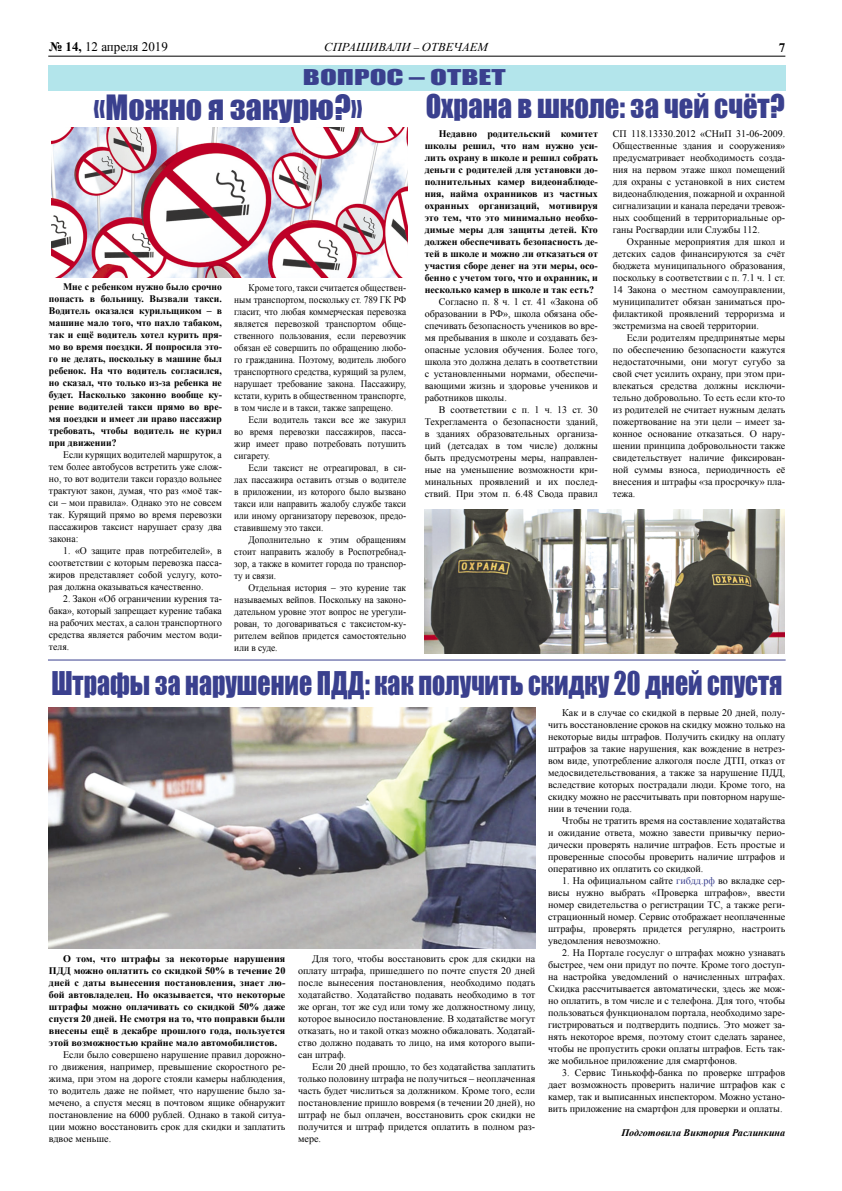
<style>
.page{position:relative;width:842px;height:1191px;background:#fff}
.page>*{position:absolute;margin:0;border:0;box-sizing:border-box;transform-origin:0 0}
.t1{font:32px "Impact";color:#3a408e}
.t2{font:30px "Impact";color:#3a408e;scale:.86 1}
.t3{font:30px "Impact";color:#3a408e;scale:.95 1}
.t4{font:20px "Impact";color:#3a408e;scale:1.55 1}
.t5{font:13px "Times New Roman";color:#000}
.t6{font:700 13px "Times New Roman";color:#000}
.t7{font:italic 12px "Times New Roman";color:#000;scale:1.05 1}
.t8{font:10px/12px "Times New Roman";color:#000;text-align:justify}
.t9{font:700 10px/12px "Times New Roman";color:#000;text-align:justify}
.t10{font:10px/12px "Times New Roman";color:#000;text-align:justify;scale:.93 1}
.t11{font:10px/12px "Times New Roman";color:#000;text-align:justify;scale:.94 1}
.t12{font:italic 700 10px "Times New Roman";color:#000}
.s1{font-weight:700}
.s2{font-style:normal;font-size:11px}
.s3{color:#3a408e}
</style>
<div class="page">
<hr style="left:48px;top:56px;width:737px;height:1px;background:#000">
<div style="left:49px;top:65px;width:737px;height:26px;background:#b3e5eb"></div>
<hr style="left:48px;top:659px;width:738px;height:1px;background:#3a408e">
<img style="left:425px;top:510px;width:360px;height:144px">
<img style="left:52px;top:127px;width:355px;height:151px">
<img style="left:49px;top:708px;width:486px;height:240px">
<h3 class="t5" style="left:49px;top:38px;width:120px"><span class="s1">№ 14,</span> 12 апреля 2019</h3>
<p class="t7" style="left:324px;top:38px;width:157px">СПРАШИВАЛИ <span class="s2">–</span> ОТВЕЧАЕМ</p>
<h3 class="t6" style="left:779px;top:38px;width:8px">7</h3>
<h3 class="t4" style="left:303px;top:62px;width:132px">ВОПРОС – ОТВЕТ</h3>
<h1 class="t1" style="left:94px;top:82px;width:271px">«Можно я закурю?»</h1>
<p class="t9" style="left:49px;top:281px;width:174px;text-indent:14px">Мне с ребенком нужно было срочно попасть в больницу. Вызвали такси.<br>Водитель оказался курильщиком – в машине мало того, что пахло табаком, так и ещё водитель хотел курить пря&shy;мо во время поездки. Я попросила это&shy;го не делать, поскольку в машине был ребенок. На что водитель согласился, но сказал, что только из-за ребенка не будет. Насколько законно вообще ку&shy;рение водителей такси прямо во вре&shy;мя поездки и имеет ли право пассажир требовать, чтобы водитель не курил при движении?</p>
<p class="t8" style="left:49px;top:449px;width:174px;text-indent:14px">Если курящих водителей маршруток, а тем более автобусов встретить уже слож&shy;но, то вот водители такси гораздо вольнее трактуют закон, думая, что раз «моё так&shy;си – мои правила». Однако это не совсем так. Курящий прямо во время перевозки пассажиров таксист нарушает сразу два закона:</p>
<p class="t8" style="left:49px;top:545px;width:174px;text-indent:14px">1. «О защите прав потребителей», в соответствии с которым перевозка пасса&shy;жиров представляет собой услугу, кото&shy;рая должна оказываться качественно.</p>
<p class="t8" style="left:49px;top:593px;width:174px;text-indent:14px">2. Закон «Об ограничении курения та&shy;бака», который запрещает курение табака на рабочих местах, а салон транспортного средства является рабочим местом води&shy;теля.</p>
<p class="t10" style="left:234px;top:281px;width:186px;text-indent:14px">Кроме того, такси считается обществен&shy;ным транспортом, поскольку ст. 789 ГК РФ гласит, что любая коммерческая перевозка является перевозкой транспортом обще&shy;ственного пользования, если перевозчик обязан её совершить по обращению любо&shy;го гражданина. Поэтому, водитель любого транспортного средства, курящий за рулем, нарушает требование закона. Пассажиру, кстати, курить в общественном транспорте, в том числе и в такси, также запрещено.</p>
<p class="t10" style="left:234px;top:413px;width:186px;text-indent:14px">Если водитель такси все же закурил во время перевозки пассажиров, пасса&shy;жир имеет право потребовать потушить сигарету.</p>
<p class="t10" style="left:234px;top:461px;width:186px;text-indent:14px">Если таксист не отреагировал, в си&shy;лах пассажира оставить отзыв о водителе в приложении, из которого было вызвано такси или направить жалобу службе такси или иному организатору перевозок, предо&shy;ставившему это такси.</p>
<p class="t10" style="left:234px;top:533px;width:186px;text-indent:14px">Дополнительно к этим обращениям стоит направить жалобу в Роспотребнад&shy;зор, а также в комитет города по транспор&shy;ту и связи.</p>
<p class="t11" style="left:234px;top:581px;width:184px;text-indent:14px">Отдельная история – это курение так называемых вейпов. Поскольку на законо&shy;дательном уровне этот вопрос не урегули&shy;рован, то договариваться с таксистом-ку&shy;рителем вейпов придется самостоятельно или в суде.</p>
<h2 class="t3" style="left:426px;top:83px;width:380px">Охрана в школе: за чей счёт?</h2>
<p class="t9" style="left:425px;top:127px;width:175px;text-indent:14px">Недавно родительский комитет школы решил, что нам нужно уси&shy;лить охрану в школе и решил собрать деньги с родителей для установки до&shy;полнительных камер видеонаблюде&shy;ния, найма охранников из частных охранных организаций, мотивируя это тем, что это минимально необхо&shy;димые меры для защиты детей. Кто должен обеспечивать безопасность де&shy;тей в школе и можно ли отказаться от участия сборе денег на эти меры, осо&shy;бенно с учетом того, что и охранник, и несколько камер в школе и так есть?</p>
<p class="t8" style="left:425px;top:295px;width:175px;text-indent:14px">Согласно п. 8 ч. 1 ст. 41 «Закона об образовании в РФ», школа обязана обе&shy;спечивать безопасность учеников во вре&shy;мя пребывания в школе и создавать без&shy;опасные условия обучения. Более того, школа это должна делать в соответствии с установленными нормами, обеспечи&shy;вающими жизнь и здоровье учеников и работников школы.</p>
<p class="t8" style="left:425px;top:403px;width:175px;text-indent:14px">В соответствии с п. 1 ч. 13 ст. 30<br>Техрегламента о безопасности зданий, в зданиях образовательных организа&shy;ций (детсадах в том числе) должны быть предусмотрены меры, направлен&shy;ные на уменьшение возможности кри&shy;минальных проявлений и их послед&shy;ствий. При этом п. 6.48 Свода правил</p>
<p class="t8" style="left:613px;top:127px;width:174px">СП 118.13330.2012 «СНиП 31-06-2009.<br>Общественные здания и сооружения» предусматривает необходимость созда&shy;ния на первом этаже школ помещений для охраны с установкой в них систем видеонаблюдения, пожарной и охранной сигнализации и канала передачи тревож&shy;ных сообщений в территориальные ор&shy;ганы Росгвардии или Службы 112.</p>
<p class="t8" style="left:613px;top:235px;width:174px;text-indent:14px">Охранные мероприятия для школ и детских садов финансируются за счёт бюджета муниципального образования, поскольку в соответствии с п. 7.1 ч. 1 ст.<br>14 Закона о местном самоуправлении, муниципалитет обязан заниматься про&shy;филактикой проявлений терроризма и экстремизма на своей территории.</p>
<p class="t8" style="left:613px;top:331px;width:174px;text-indent:14px">Если родителям предпринятые меры по обеспечению безопасности кажутся недостаточными, они могут сугубо за свой счет усилить охрану, при этом при&shy;влекаться средства должны исключи&shy;тельно добровольно. То есть если кто-то из родителей не считает нужным делать пожертвование на эти цели – имеет за&shy;конное основание отказаться. О нару&shy;шении принципа добровольности также свидетельствует наличие фиксирован&shy;ной суммы взноса, периодичность её внесения и штрафы «за просрочку» пла&shy;тежа.</p>
<h2 class="t2" style="left:51px;top:659px;width:851px">Штрафы за нарушение ПДД: как получить скидку 20 дней спустя</h2>
<p class="t9" style="left:49px;top:952px;width:238px;text-indent:14px">О том, что штрафы за некоторые нарушения ПДД можно оплатить со скидкой 50% в течение 20 дней с даты вынесения постановления, знает лю&shy;бой автовладелец. Но оказывается, что некоторые штрафы можно оплачивать со скидкой 50% даже спустя 20 дней. Не смотря на то, что поправки были внесены ещё в декабре прошлого года, пользуется этой возможностью крайне мало автомобилистов.</p>
<p class="t8" style="left:49px;top:1048px;width:238px;text-indent:14px">Если было совершено нарушение правил дорожно&shy;го движения, например, превышение скоростного ре&shy;жима, при этом на дороге стояли камеры наблюдения, то водитель даже не поймет, что нарушение было за&shy;мечено, а спустя месяц в почтовом ящике обнаружит постановление на 6000 рублей. Однако в такой ситуа&shy;ции можно восстановить срок для скидки и заплатить вдвое меньше.</p>
<p class="t8" style="left:298px;top:952px;width:239px;text-indent:14px">Для того, чтобы восстановить срок для скидки на оплату штрафа, пришедшего по почте спустя 20 дней после вынесения постановления, необходимо подать ходатайство. Ходатайство подавать необходимо в тот же орган, тот же суд или тому же должностному лицу, которое выносило постановление. В ходатайстве могут отказать, но и такой отказ можно обжаловать. Ходатай&shy;ство должно подавать то лицо, на имя которого выпи&shy;сан штраф.</p>
<p class="t8" style="left:298px;top:1060px;width:239px;text-indent:14px">Если 20 дней прошло, то без ходатайства заплатить только половину штрафа не получиться – неоплаченная часть будет числиться за должником. Кроме того, если постановление пришло вовремя (в течении 20 дней), но штраф не был оплачен, восстановить срок скидки не получится и штраф придется оплатить в полном раз&shy;мере.</p>
<p class="t8" style="left:548px;top:706px;width:239px;text-indent:14px">Как и в случае со скидкой в первые 20 дней, полу&shy;чить восстановление сроков на скидку можно только на некоторые виды штрафов. Получить скидку на оплату штрафов за такие нарушения, как вождение в нетрез&shy;вом виде, употребление алкоголя после ДТП, отказ от медосвидетельствования, а также за нарушение ПДД, вследствие которых пострадали люди. Кроме того, на скидку можно не рассчитывать при повторном наруше&shy;нии в течении года.</p>
<p class="t8" style="left:548px;top:814px;width:239px;text-indent:14px">Чтобы не тратить время на составление ходатайства и ожидание ответа, можно завести привычку перио&shy;дически проверять наличие штрафов. Есть простые и проверенные способы проверить наличие штрафов и оперативно их оплатить со скидкой.</p>
<p class="t8" style="left:548px;top:874px;width:239px;text-indent:14px">1. На официальном сайте <span class="s3">гибдд.рф</span> во вкладке сер&shy;висы нужно выбрать «Проверка штрафов», ввести номер свидетельства о регистрации ТС, а также реги&shy;страционный номер. Сервис отображает неоплаченные штрафы, проверять придется регулярно, настроить уведомления невозможно.</p>
<p class="t8" style="left:548px;top:946px;width:239px;text-indent:14px">2. На Портале госуслуг о штрафах можно узнавать быстрее, чем они придут по почте. Кроме того доступ&shy;на настройка уведомлений о начисленных штрафах.<br>Скидка рассчитывается автоматически, здесь же мож&shy;но оплатить, в том числе и с телефона. Для того, чтобы пользоваться функционалом портала, необходимо заре&shy;гистрироваться и подтвердить подпись. Это может за&shy;нять некоторое время, поэтому стоит сделать заранее, чтобы не пропустить сроки оплаты штрафов. Есть так&shy;же мобильное приложение для смартфонов.</p>
<p class="t8" style="left:548px;top:1066px;width:239px;text-indent:14px">3. Сервис Тинькофф-банка по проверке штрафов дает возможность проверить наличие штрафов как с камер, так и выписанных инспектором. Можно устано&shy;вить приложение на смартфон для проверки и оплаты.</p>
<p class="t12" style="left:621px;top:1125px;width:165px">Подготовила Виктория Раслинкина</p>
</div>
